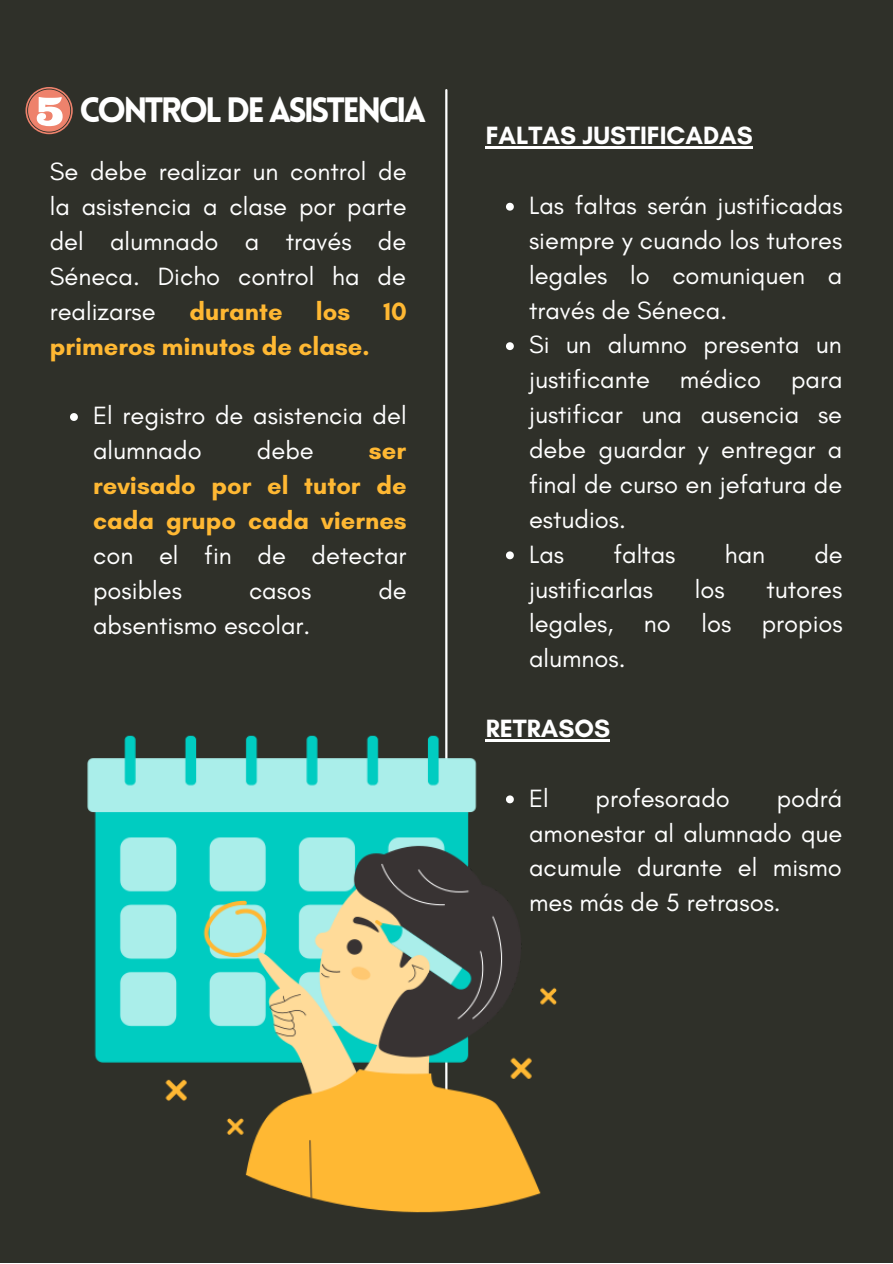
<style>
.page{position:relative;width:893px;height:1264px;background:#fff}
.page>*{position:absolute;margin:0;border:0;box-sizing:border-box;transform-origin:0 0}
.t1{font:900 34.5px "Lovelo";letter-spacing:-.085em;color:#fff}
.t2{font:25.5px/34.8px "Glacial Indifference";color:#fff;text-align:justify}
.t3{font:700 25.5px/34.8px "Glacial Indifference";color:#ffb833;text-align:justify}
.t4{font:700 25.5px "Glacial Indifference";color:#fff}
.s1{font-weight:400;color:#fff}
</style>
<div class="page">
<div style="left:0;top:0;width:892px;height:1262px;background:#2f3029"></div>
<hr style="left:445px;top:90px;width:2px;height:1081px;background:#fff">
<svg style="left:25px;top:87px;width:48px;height:47px"></svg>
<img style="left:87px;top:704px;width:503px;height:509px">
<svg style="left:70px;top:413px;width:8px;height:8px"></svg>
<svg style="left:506px;top:203px;width:8px;height:8px"></svg>
<svg style="left:506px;top:342px;width:8px;height:8px"></svg>
<svg style="left:506px;top:551px;width:8px;height:8px"></svg>
<svg style="left:506px;top:795px;width:8px;height:8px"></svg>
<hr style="left:485px;top:146px;width:267px;height:3px;background:#fff">
<hr style="left:485px;top:739px;width:125px;height:2px;background:#fff">
<p class="t1" style="left:79px;top:96px;width:348px">CONTROL DE ASISTENCIA</p>
<p class="t2" style="left:50px;top:154px;width:358px">Se debe realizar un control de la asistencia a clase por parte del alumnado a través de Séneca. Dicho control ha de realizarse</p>
<p class="t3" style="left:189px;top:293px;width:94px">durante</p>
<p class="t3" style="left:316px;top:293px;width:36px">los</p>
<p class="t3" style="left:383px;top:293px;width:25px">10</p>
<p class="t3" style="left:50px;top:328px;width:321px">primeros minutos de clase.</p>
<p class="t2" style="left:93px;top:398px;width:315px">El registro de asistencia del alumnado</p>
<p class="t2" style="left:257px;top:433px;width:58px">debe</p>
<p class="t3" style="left:93px;top:433px;width:315px;text-indent:276px">ser revisado por el tutor de cada grupo cada viernes <span class="s1">con el fin de detectar posibles</span></p>
<p class="t2" style="left:249px;top:572px;width:64px">casos</p>
<p class="t2" style="left:378px;top:572px;width:30px">de</p>
<p class="t2" style="left:93px;top:607px;width:219px">absentismo escolar.</p>
<p class="t4" style="left:485px;top:120px;width:269px">FALTAS JUSTIFICADAS</p>
<p class="t2" style="left:529px;top:188px;width:315px">Las faltas serán justificadas siempre y cuando los tutores legales lo comuniquen a través de Séneca.</p>
<p class="t2" style="left:529px;top:327px;width:315px">Si un alumno presenta un justificante médico para justificar una ausencia se debe guardar y entregar a final de curso en jefatura de estudios.</p>
<p class="t2" style="left:529px;top:536px;width:37px">Las</p>
<p class="t2" style="left:613px;top:536px;width:63px">faltas</p>
<p class="t2" style="left:724px;top:536px;width:42px">han</p>
<p class="t2" style="left:814px;top:536px;width:30px">de</p>
<p class="t2" style="left:529px;top:571px;width:125px">justificarlas</p>
<p class="t2" style="left:694px;top:571px;width:31px">los</p>
<p class="t2" style="left:529px;top:571px;width:315px;text-indent:237px">tutores legales, no los propios alumnos.</p>
<p class="t4" style="left:485px;top:712px;width:126px">RETRASOS</p>
<p class="t2" style="left:529px;top:780px;width:315px;text-indent:247px">podrá amonestar al alumnado que acumule durante el mismo mes más de 5 retrasos.</p>
<p class="t2" style="left:529px;top:780px;width:21px">El</p>
<p class="t2" style="left:595px;top:780px;width:136px">profesorado</p>
</div>
